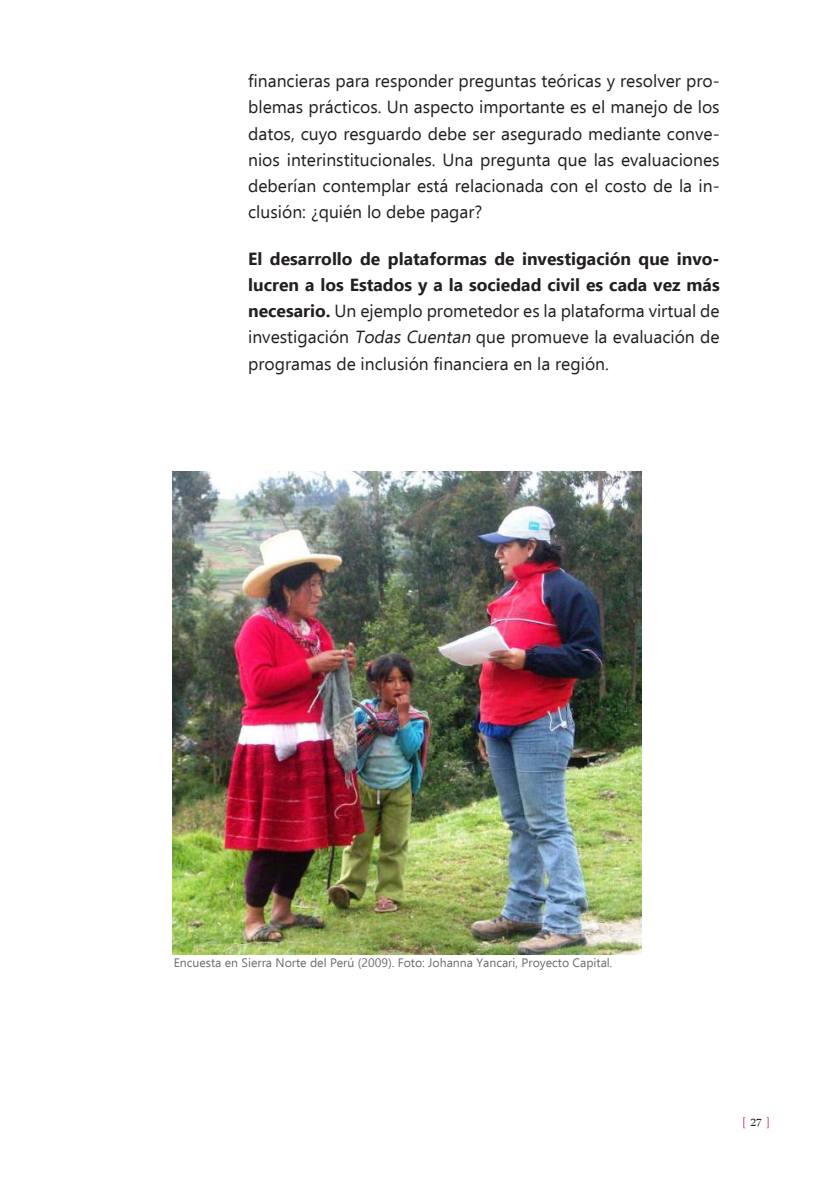
<style>
.page{position:relative;width:819px;height:1191px;background:#fff}
.page>*{position:absolute;margin:0;border:0;box-sizing:border-box;transform-origin:0 0}
.t1{font:17.5px/26.2px "Ebrima";color:#231f20;text-align:justify}
.t2{font:17.5px "Arabic Typesetting";color:#cc1b67}
.t3{font:12.25px "Ebrima";color:#6c6d70}
.s1{font-weight:700}
.s2{font-style:italic}
.s3{color:#231f20}
</style>
<div class="page">
<img style="left:172px;top:472px;width:469px;height:482px">
<p class="t1" style="left:248px;top:67px;width:473px">financieras para responder preguntas teóricas y resolver pro&shy;blemas prácticos. Un aspecto importante es el manejo de los datos, cuyo resguardo debe ser asegurado mediante conve&shy;nios interinstitucionales. Una pregunta que las evaluaciones deberían contemplar está relacionada con el costo de la in&shy;clusión: ¿quién lo debe pagar?</p>
<p class="t1" style="left:248px;top:245px;width:473px"><span class="s1">El desarrollo de plataformas de investigación que invo&shy;lucren a los Estados y a la sociedad civil es cada vez más necesario.</span> Un ejemplo prometedor es la plataforma virtual de investigación <span class="s2">Todas Cuentan</span> que promueve la evaluación de programas de inclusión financiera en la región.</p>
<p class="t3" style="left:174px;top:953px;width:440px">Encuesta en Sierra Norte del Perú (2009). Foto: Johanna Yancari, Proyecto Capital.</p>
<p class="t2" style="left:742px;top:1113px;width:29px">[<span class="s3">27</span> ]</p>
</div>
